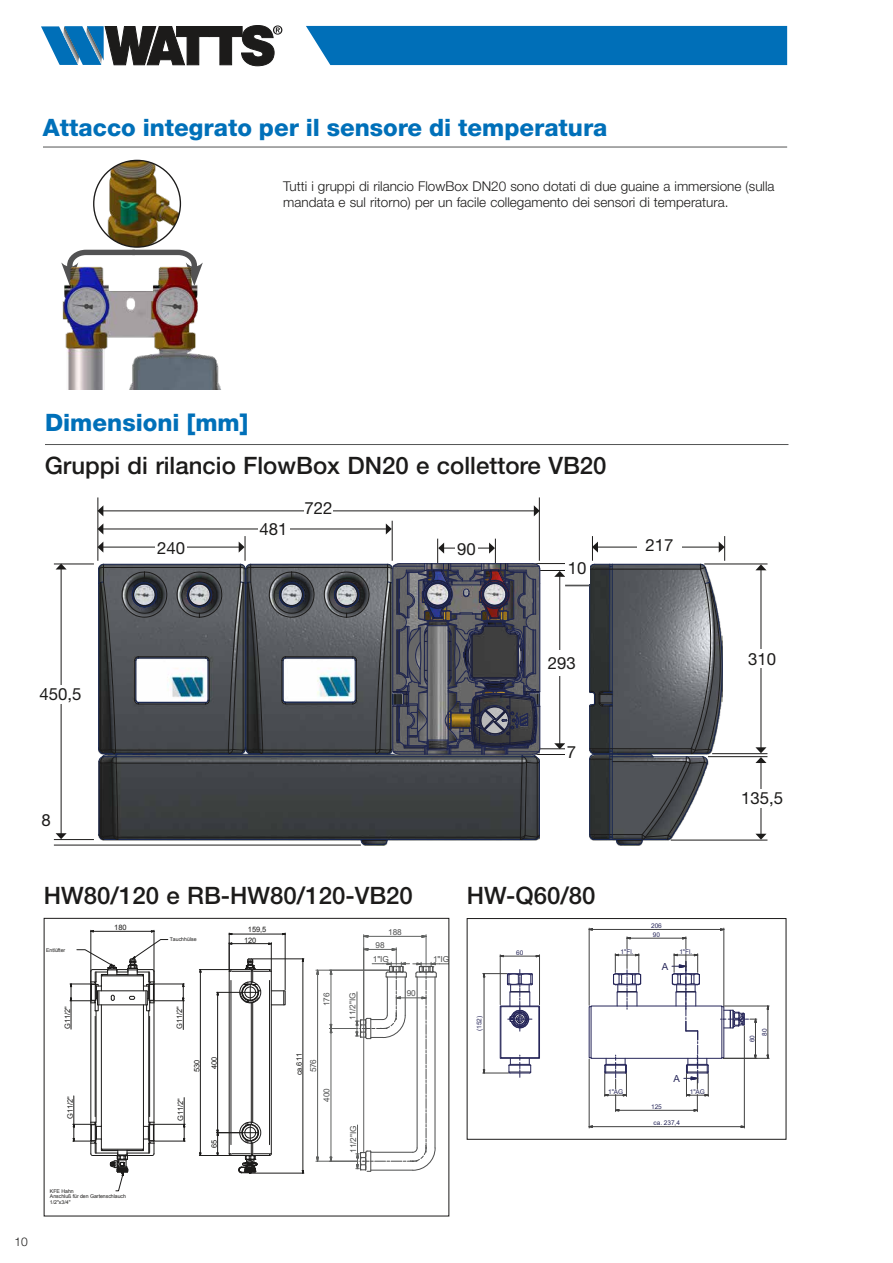
<style>
.page{position:relative;width:893px;height:1263px;background:#fff}
.page>*{position:absolute;margin:0;border:0;box-sizing:border-box;transform-origin:0 0}
.t1{font:500 24px "Helvetica Neue LT Std";color:#1c1b1a}
.t2{font:800 24px "Helvetica Neue LT Std";color:#0070b9}
.t3{font:16.8px "Helvetica Neue LT Std";color:#1c1b1a}
.t4{font:300 13.5px/16.2px "Helvetica Neue LT Std";color:#1c1b1a}
.t5{font:300 12px "Helvetica Neue LT Std";color:#1c1b1a}
.t6{font:9.75px "Arial";color:#262659}
.t7{font:8.25px "Arial";letter-spacing:-.01em;color:#4c4d4d}
.t8{font:7.5px "Arial";letter-spacing:-.01em;color:#1c1b1a}
.t9{font:6.45px "Arial";letter-spacing:-.01em;color:#262659}
.t10{font:5.25px/5.8px "Arial";letter-spacing:-.01em;color:#1c1b1a}
</style>
<div class="page">
<hr style="left:43px;top:147px;width:744px;height:1px;background:#535454">
<hr style="left:45px;top:444px;width:743px;height:1px;background:#535454">
<div style="left:591px;top:1006px;width:131px;height:53px;border:1px solid #262659"></div>
<div style="left:500px;top:1006px;width:40px;height:53px;border:1px solid #262659"></div>
<hr style="left:503px;top:956px;width:33px;height:1px;background:#3f3f3f">
<hr style="left:539px;top:955px;width:1px;height:50px;background:#3f3f3f">
<hr style="left:500px;top:955px;width:1px;height:50px;background:#3f3f3f">
<hr style="left:630px;top:938px;width:53px;height:1px;background:#3f3f3f">
<svg style="left:613px;top:937px;width:29px;height:72px"></svg>
<hr style="left:619px;top:1110px;width:75px;height:1px;background:#3f3f3f">
<svg style="left:603px;top:1055px;width:25px;height:56px"></svg>
<svg style="left:671px;top:937px;width:39px;height:174px"></svg>
<hr style="left:768px;top:1009px;width:1px;height:46px;background:#3f3f3f">
<hr style="left:723px;top:1006px;width:46px;height:1px;background:#3f3f3f">
<hr style="left:723px;top:1058px;width:46px;height:1px;background:#3f3f3f">
<hr style="left:755px;top:1022px;width:1px;height:33px;background:#3f3f3f">
<svg style="left:720px;top:1010px;width:37px;height:18px"></svg>
<hr style="left:484px;top:977px;width:1px;height:93px;background:#3f3f3f">
<svg style="left:483px;top:969px;width:50px;height:62px"></svg>
<svg style="left:483px;top:1055px;width:49px;height:22px"></svg>
<hr style="left:592px;top:929px;width:128px;height:1px;background:#3f3f3f">
<hr style="left:724px;top:928px;width:1px;height:77px;background:#3f3f3f">
<hr style="left:589px;top:928px;width:1px;height:77px;background:#3f3f3f">
<hr style="left:592px;top:1126px;width:149px;height:1px;background:#3f3f3f">
<hr style="left:589px;top:1059px;width:1px;height:69px;background:#3f3f3f">
<hr style="left:744px;top:1025px;width:1px;height:103px;background:#3f3f3f">
<hr style="left:252px;top:1002px;width:1px;height:120px;background:#1c1b1a">
<hr style="left:271px;top:971px;width:1px;height:183px;background:#1c1b1a">
<hr style="left:269px;top:980px;width:1px;height:164px;background:#1c1b1a">
<hr style="left:231px;top:980px;width:1px;height:164px;background:#1c1b1a">
<hr style="left:229px;top:971px;width:1px;height:183px;background:#1c1b1a">
<hr style="left:251px;top:1003px;width:1px;height:119px;background:#1c1b1a">
<svg style="left:70px;top:939px;width:115px;height:252px"></svg>
<hr style="left:217px;top:995px;width:1px;height:135px;background:#1c1b1a">
<hr style="left:200px;top:972px;width:1px;height:181px;background:#1c1b1a">
<hr style="left:199px;top:969px;width:31px;height:1px;background:#1c1b1a">
<hr style="left:199px;top:1155px;width:31px;height:1px;background:#1c1b1a">
<svg style="left:217px;top:1121px;width:55px;height:53px"></svg>
<hr style="left:303px;top:961px;width:1px;height:209px;background:#1c1b1a">
<hr style="left:253px;top:958px;width:51px;height:1px;background:#1c1b1a">
<hr style="left:252px;top:1173px;width:52px;height:1px;background:#1c1b1a">
<hr style="left:93px;top:931px;width:58px;height:1px;background:#1c1b1a">
<hr style="left:91px;top:930px;width:1px;height:72px;background:#1c1b1a">
<hr style="left:154px;top:930px;width:1px;height:72px;background:#1c1b1a">
<svg style="left:217px;top:942px;width:68px;height:63px"></svg>
<hr style="left:232px;top:934px;width:51px;height:1px;background:#1c1b1a">
<hr style="left:229px;top:933px;width:1px;height:37px;background:#1c1b1a">
<hr style="left:285px;top:933px;width:1px;height:57px;background:#1c1b1a">
<svg style="left:316px;top:1156px;width:3px;height:5px"></svg>
<svg style="left:316px;top:969px;width:3px;height:10px"></svg>
<hr style="left:317px;top:974px;width:1px;height:183px;background:#5e605f">
<hr style="left:316px;top:1161px;width:42px;height:1px;background:#5e605f">
<hr style="left:316px;top:970px;width:74px;height:1px;background:#5e605f">
<svg style="left:329px;top:935px;width:118px;height:237px"></svg>
<hr style="left:103px;top:510px;width:432px;height:1px;background:#1c1b1a">
<svg style="left:98px;top:505px;width:5px;height:11px"></svg>
<svg style="left:534px;top:505px;width:5px;height:11px"></svg>
<hr style="left:97px;top:497px;width:1px;height:64px;background:#1c1b1a">
<hr style="left:392px;top:521px;width:1px;height:40px;background:#1c1b1a">
<hr style="left:539px;top:497px;width:1px;height:64px;background:#1c1b1a">
<div style="left:304px;top:500px;width:29px;height:16px;background:#fff"></div>
<hr style="left:61px;top:569px;width:1px;height:265px;background:#1c1b1a">
<svg style="left:56px;top:833px;width:11px;height:6px"></svg>
<svg style="left:56px;top:564px;width:11px;height:5px"></svg>
<hr style="left:761px;top:569px;width:1px;height:179px;background:#1c1b1a">
<svg style="left:755px;top:564px;width:11px;height:6px"></svg>
<hr style="left:761px;top:762px;width:1px;height:72px;background:#1c1b1a">
<svg style="left:755px;top:834px;width:11px;height:6px"></svg>
<svg style="left:755px;top:747px;width:11px;height:16px"></svg>
<hr style="left:54px;top:563px;width:40px;height:1px;background:#1c1b1a">
<hr style="left:704px;top:563px;width:63px;height:1px;background:#1c1b1a">
<hr style="left:517px;top:570px;width:51px;height:1px;background:#1c1b1a">
<hr style="left:517px;top:563px;width:51px;height:1px;background:#1c1b1a">
<hr style="left:54px;top:839px;width:40px;height:1px;background:#1c1b1a">
<hr style="left:712px;top:753px;width:55px;height:1px;background:#1c1b1a">
<hr style="left:518px;top:748px;width:50px;height:1px;background:#1c1b1a">
<hr style="left:518px;top:754px;width:50px;height:1px;background:#1c1b1a">
<hr style="left:708px;top:756px;width:59px;height:1px;background:#1c1b1a">
<hr style="left:671px;top:840px;width:96px;height:1px;background:#1c1b1a">
<hr style="left:54px;top:845px;width:307px;height:1px;background:#1c1b1a">
<div style="left:29px;top:685px;width:62px;height:18px;background:#fff"></div>
<div style="left:725px;top:650px;width:75px;height:18px;background:#fff"></div>
<div style="left:725px;top:789px;width:75px;height:18px;background:#fff"></div>
<svg style="left:554px;top:536px;width:171px;height:309px"></svg>
<svg style="left:97px;top:523px;width:444px;height:322px"></svg>
<div style="left:306px;top:26px;width:481px;height:39px;background:#006fb8"></div>
<svg style="left:41px;top:25px;width:241px;height:41px"></svg>
<svg style="left:70px;top:247px;width:124px;height:10px"></svg>
<img style="left:94px;top:160px;width:86px;height:87px;border-radius:43px">
<img style="left:61px;top:257px;width:160px;height:132px">
<h1 class="t2" style="left:43px;top:113px;width:566px">Attacco integrato per il sensore di temperatura</h1>
<p class="t4" style="left:283px;top:177px;width:493px">Tutti i gruppi di rilancio FlowBox DN20 sono dotati di due guaine a immersione (sulla mandata e sul ritorno) per un facile collegamento dei sensori di temperatura.</p>
<h1 class="t2" style="left:45px;top:409px;width:205px">Dimensioni [mm]</h1>
<h1 class="t1" style="left:45px;top:452px;width:563px">Gruppi di rilancio FlowBox DN20 e collettore VB20</h1>
<p class="t3" style="left:259px;top:519px;width:30px">481</p>
<p class="t3" style="left:304px;top:498px;width:30px">722</p>
<p class="t3" style="left:157px;top:538px;width:30px">240</p>
<p class="t3" style="left:457px;top:539px;width:20px">90</p>
<p class="t3" style="left:645px;top:535px;width:30px">217</p>
<p class="t3" style="left:568px;top:558px;width:20px">10</p>
<p class="t3" style="left:39px;top:684px;width:44px">450,5</p>
<p class="t3" style="left:41px;top:809px;width:11px">8</p>
<p class="t3" style="left:548px;top:652px;width:30px">293</p>
<p class="t3" style="left:748px;top:649px;width:30px">310</p>
<p class="t3" style="left:567px;top:742px;width:11px">7</p>
<p class="t3" style="left:741px;top:788px;width:44px">135,5</p>
<p class="t5" style="left:15px;top:1234px;width:15px">10</p>
<h1 class="t1" style="left:44px;top:881px;width:371px">HW80/120 e RB-HW80/120-VB20</h1>
<h1 class="t1" style="left:467px;top:881px;width:130px">HW-Q60/80</h1>
<p class="t8" style="left:114px;top:923px;width:14px">180</p>
<p class="t8" style="left:248px;top:925px;width:20px">159,5</p>
<p class="t7" style="left:388px;top:926px;width:15px">188</p>
<p class="t10" style="left:46px;top:947px;width:21px">Entlüfter</p>
<p class="t10" style="left:170px;top:937px;width:28px">Tauchhülse</p>
<p class="t8" style="left:244px;top:935px;width:14px">120</p>
<p class="t7" style="left:375px;top:939px;width:11px">98</p>
<p class="t7" style="left:373px;top:954px;width:18px">1"IG</p>
<p class="t7" style="left:433px;top:954px;width:18px">1"IG</p>
<p class="t9" style="left:516px;top:948px;width:9px">60</p>
<p class="t8" style="left:63px;top:1029px;width:24px;rotate:-90deg">G11 2/ "</p>
<p class="t8" style="left:175px;top:1029px;width:24px;rotate:-90deg">G11 2/ "</p>
<p class="t7" style="left:321px;top:1006px;width:15px;rotate:-90deg">176</p>
<p class="t7" style="left:347px;top:1020px;width:29px;rotate:-90deg">11/2"IG</p>
<p class="t7" style="left:407px;top:988px;width:11px">90</p>
<p class="t9" style="left:475px;top:1031px;width:17px;rotate:-90deg">(152)</p>
<p class="t8" style="left:192px;top:1072px;width:14px;rotate:-90deg">530</p>
<p class="t8" style="left:209px;top:1069px;width:14px;rotate:-90deg">400</p>
<p class="t8" style="left:294px;top:1075px;width:24px;rotate:-90deg">ca.611</p>
<p class="t7" style="left:308px;top:1072px;width:15px;rotate:-90deg">576</p>
<p class="t8" style="left:65px;top:1119px;width:24px;rotate:-90deg">G11 2/ "</p>
<p class="t8" style="left:176px;top:1121px;width:24px;rotate:-90deg">G11 2/ "</p>
<p class="t7" style="left:321px;top:1101px;width:15px;rotate:-90deg">400</p>
<p class="t8" style="left:209px;top:1148px;width:10px;rotate:-90deg">65</p>
<p class="t7" style="left:347px;top:1153px;width:29px;rotate:-90deg">11/2"IG</p>
<p class="t9" style="left:651px;top:921px;width:12px">206</p>
<p class="t9" style="left:653px;top:930px;width:9px">90</p>
<p class="t9" style="left:620px;top:947px;width:15px">1"Fl.</p>
<p class="t9" style="left:679px;top:947px;width:14px">1"Fl.</p>
<p class="t6" style="left:662px;top:959px;width:8px">A</p>
<p class="t6" style="left:674px;top:1072px;width:8px">A</p>
<p class="t9" style="left:608px;top:1087px;width:17px">1"AG</p>
<p class="t9" style="left:690px;top:1087px;width:17px">1"AG</p>
<p class="t9" style="left:651px;top:1102px;width:12px">125</p>
<p class="t9" style="left:654px;top:1118px;width:28px">ca. 237,4</p>
<p class="t10" style="left:50px;top:1188px;width:78px">KFE Hahn<br>Anschluß für den Gartenschlauch<br>1/2"x3/4"</p>
<p class="t9" style="left:760px;top:1036px;width:9px;rotate:-90deg">80</p>
<p class="t9" style="left:748px;top:1042px;width:9px;rotate:-90deg">60</p>
</div>
